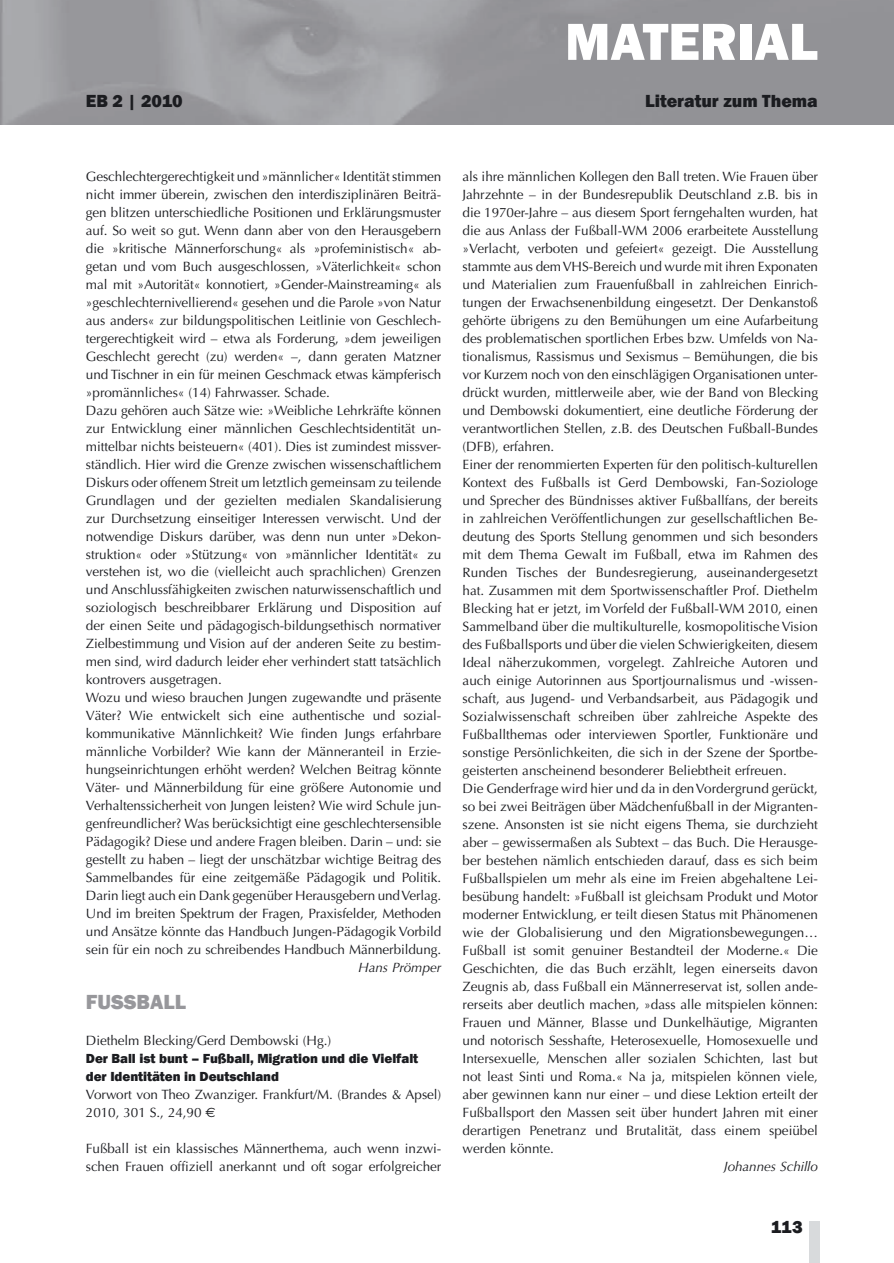
<style>
.page{position:relative;width:894px;height:1263px;background:#fff}
.page>*{position:absolute;margin:0;border:0;box-sizing:border-box;transform-origin:0 0}
.t1{font:800 54px "Franklin Gothic";color:#fff}
.t2{font:800 21px "Franklin Gothic";color:#97979b}
.t3{font:800 18px "Franklin Gothic";color:#1b1c20}
.t4{font:13.5px/18px "Optima";letter-spacing:-.005em;color:#1b1c20}
.t5{font:800 13.5px/18px "Franklin Gothic";letter-spacing:-.005em;color:#1b1c20}
.t6{font:italic 13.5px "Optima";letter-spacing:-.005em;color:#1b1c20}
</style>
<div class="page">
<div style="left:809px;top:1221px;width:10px;height:42px;background:#d8dadc"></div>
<h3 class="t3" style="left:86px;top:90px;width:98px">EB 2 | 2010</h3>
<h1 class="t1" style="left:564px;top:10px;width:254px">MATERIAL</h1>
<h3 class="t3" style="left:644px;top:90px;width:174px">Literatur zum Thema</h3>
<p class="t4" style="left:86px;top:168px;width:357px">Geschlechtergerechtigkeit und »männlicher« Identität stimmen nicht immer überein, zwischen den interdisziplinären Beiträ&shy;gen blitzen unterschiedliche Positionen und Erklärungsmuster auf. So weit so gut. Wenn dann aber von den Herausgebern die »kritische Männerforschung« als »profeministisch« ab&shy;getan und vom Buch ausgeschlossen, »Väterlichkeit« schon mal mit »Autorität« konnotiert, »Gender-Mainstreaming« als »geschlechternivellierend« gesehen und die Parole »von Natur aus anders« zur bildungspolitischen Leitlinie von Geschlech&shy;tergerechtigkeit wird – etwa als Forderung, »dem jeweiligen Geschlecht gerecht (zu) werden« –, dann geraten Matzner und Tischner in ein für meinen Geschmack etwas kämpferisch »promännliches« (14) Fahrwasser. Schade.<br>Dazu gehören auch Sätze wie: »Weibliche Lehrkräfte können zur Entwicklung einer männlichen Geschlechtsidentität un&shy;mittelbar nichts beisteuern« (401). Dies ist zumindest missver&shy;ständlich. Hier wird die Grenze zwischen wissenschaftlichem Diskurs oder offenem Streit um letztlich gemeinsam zu teilende Grundlagen und der gezielten medialen Skandalisierung zur Durchsetzung einseitiger Interessen verwischt. Und der notwendige Diskurs darüber, was denn nun unter »Dekon&shy;struktion« oder »Stützung« von »männlicher Identität« zu verstehen ist, wo die (vielleicht auch sprachlichen) Grenzen und Anschlussfähigkeiten zwischen naturwissenschaftlich und soziologisch beschreibbarer Erklärung und Disposition auf der einen Seite und pädagogisch-bildungsethisch normativer Zielbestimmung und Vision auf der anderen Seite zu bestim&shy;men sind, wird dadurch leider eher verhindert statt tatsächlich kontrovers ausgetragen.<br>Wozu und wieso brauchen Jungen zugewandte und präsente Väter? Wie entwickelt sich eine authentische und sozial&shy;kommunikative Männlichkeit? Wie finden Jungs erfahrbare männliche Vorbilder? Wie kann der Männeranteil in Erzie&shy;hungseinrichtungen erhöht werden? Welchen Beitrag könnte Väter- und Männerbildung für eine größere Autonomie und Verhaltenssicherheit von Jungen leisten? Wie wird Schule jun&shy;genfreundlicher? Was berücksichtigt eine geschlechtersensible Pädagogik? Diese und andere Fragen bleiben. Darin – und: sie gestellt zu haben – liegt der unschätzbar wichtige Beitrag des Sammelbandes für eine zeitgemäße Pädagogik und Politik.<br>Darin liegt auch ein Dank gegenüber Herausgebern und Verlag.<br>Und im breiten Spektrum der Fragen, Praxisfelder, Methoden und Ansätze könnte das Handbuch Jungen-Pädagogik Vorbild sein für ein noch zu schreibendes Handbuch Männerbildung.</p>
<p class="t6" style="left:358px;top:962px;width:85px">Hans Prömper</p>
<h2 class="t2" style="left:86px;top:990px;width:102px">FUSSBALL</h2>
<p class="t4" style="left:86px;top:1033px;width:247px">Diethelm Blecking/Gerd Dembowski (Hg.)</p>
<p class="t5" style="left:86px;top:1049px;width:334px">Der Ball ist bunt – Fußball, Migration und die Vielfalt der Identitäten in Deutschland</p>
<p class="t4" style="left:86px;top:1087px;width:357px">Vorwort von Theo Zwanziger. Frankfurt/M. (Brandes &amp; Apsel)<br>2010, 301 S., 24,90</p>
<p class="t4" style="left:86px;top:1141px;width:357px">Fußball ist ein klassisches Männerthema, auch wenn inzwi&shy;schen Frauen offiziell anerkannt und oft sogar erfolgreicher</p>
<p class="t4" style="left:462px;top:169px;width:357px">als ihre männlichen Kollegen den Ball treten. Wie Frauen über Jahrzehnte – in der Bundesrepublik Deutschland z.B. bis in die 1970er-Jahre – aus diesem Sport ferngehalten wurden, hat die aus Anlass der Fußball-WM 2006 erarbeitete Ausstellung »Verlacht, verboten und gefeiert« gezeigt. Die Ausstellung stammte aus dem VHS-Bereich und wurde mit ihren Exponaten und Materialien zum Frauenfußball in zahlreichen Einrich&shy;tungen der Erwachsenenbildung eingesetzt. Der Denkanstoß gehörte übrigens zu den Bemühungen um eine Aufarbeitung des problematischen sportlichen Erbes bzw. Umfelds von Na&shy;tionalismus, Rassismus und Sexismus – Bemühungen, die bis vor Kurzem noch von den einschlägigen Organisationen unter&shy;drückt wurden, mittlerweile aber, wie der Band von Blecking und Dembowski dokumentiert, eine deutliche Förderung der verantwortlichen Stellen, z.B. des Deutschen Fußball-Bundes (DFB), erfahren.<br>Einer der renommierten Experten für den politisch-kulturellen Kontext des Fußballs ist Gerd Dembowski, Fan-Soziologe und Sprecher des Bündnisses aktiver Fußballfans, der bereits in zahlreichen Veröffentlichungen zur gesellschaftlichen Be&shy;deutung des Sports Stellung genommen und sich besonders mit dem Thema Gewalt im Fußball, etwa im Rahmen des Runden Tisches der Bundesregierung, auseinandergesetzt hat. Zusammen mit dem Sportwissenschaftler Prof. Diethelm Blecking hat er jetzt, im Vorfeld der Fußball-WM 2010, einen Sammelband über die multikulturelle, kosmopolitische Vision des Fußballsports und über die vielen Schwierigkeiten, diesem Ideal näherzukommen, vorgelegt. Zahlreiche Autoren und auch einige Autorinnen aus Sportjournalismus und -wissen&shy;schaft, aus Jugend- und Verbandsarbeit, aus Pädagogik und Sozialwissenschaft schreiben über zahlreiche Aspekte des Fußballthemas oder interviewen Sportler, Funktionäre und sonstige Persönlichkeiten, die sich in der Szene der Sportbe&shy;geisterten anscheinend besonderer Beliebtheit erfreuen.<br>Die Genderfrage wird hier und da in den Vordergrund gerückt, so bei zwei Beiträgen über Mädchenfußball in der Migranten&shy;szene. Ansonsten ist sie nicht eigens Thema, sie durchzieht aber – gewissermaßen als Subtext – das Buch. Die Herausge&shy;ber bestehen nämlich entschieden darauf, dass es sich beim Fußballspielen um mehr als eine im Freien abgehaltene Lei&shy;besübung handelt: »Fußball ist gleichsam Produkt und Motor moderner Entwicklung, er teilt diesen Status mit Phänomenen wie der Globalisierung und den Migrationsbewegungen… Fußball ist somit genuiner Bestandteil der Moderne.« Die Geschichten, die das Buch erzählt, legen einerseits davon Zeugnis ab, dass Fußball ein Männerreservat ist, sollen ande&shy;rerseits aber deutlich machen, »dass alle mitspielen können:<br>Frauen und Männer, Blasse und Dunkelhäutige, Migranten und notorisch Sesshafte, Heterosexuelle, Homosexuelle und Intersexuelle, Menschen aller sozialen Schichten, last but not least Sinti und Roma.« Na ja, mitspielen können viele, aber gewinnen kann nur einer – und diese Lektion erteilt der Fußballsport den Massen seit über hundert Jahren mit einer derartigen Penetranz und Brutalität, dass einem speiübel werden könnte.</p>
<p class="t6" style="left:723px;top:1160px;width:95px">Johannes Schillo</p>
<h3 class="t3" style="left:770px;top:1217px;width:33px">113</h3>
</div>
